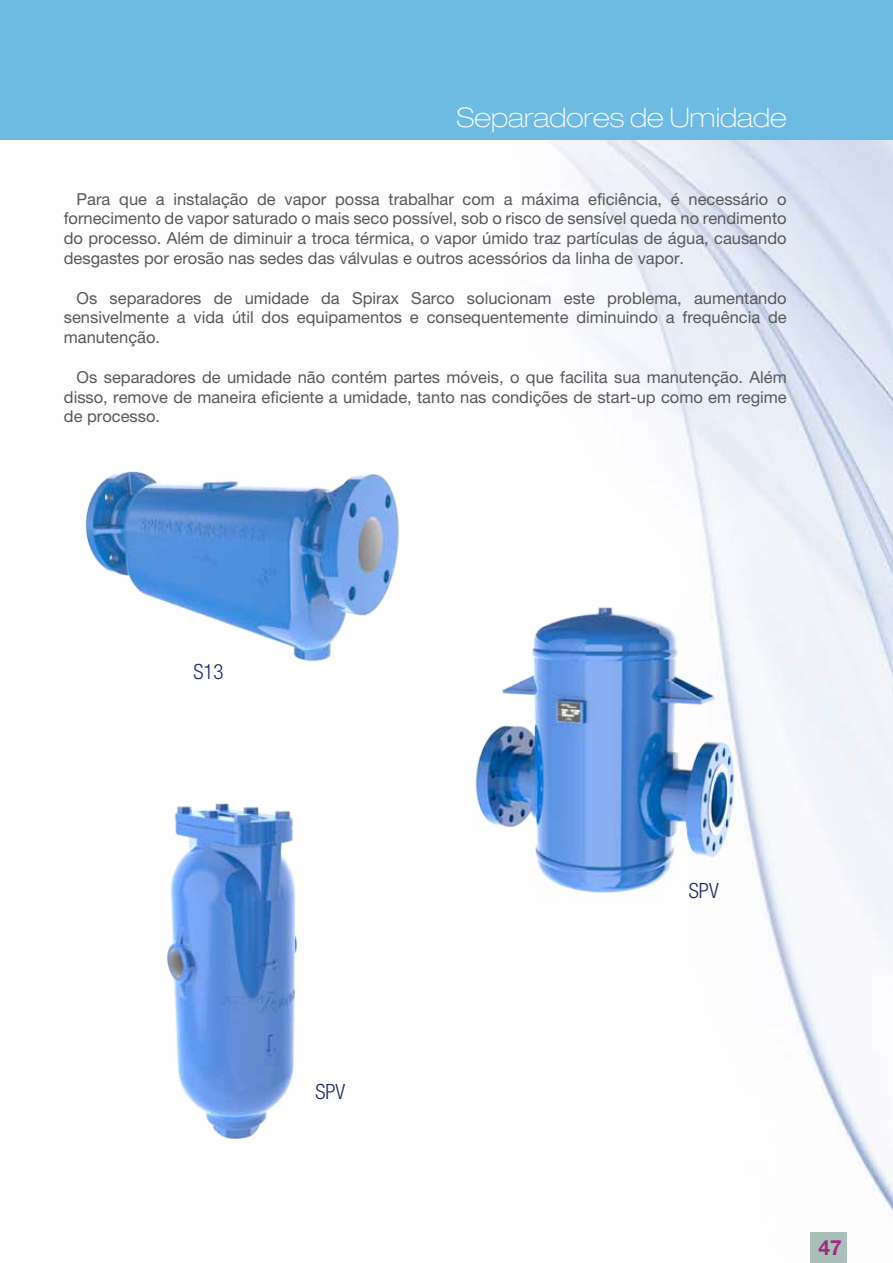
<style>
.page{position:relative;width:893px;height:1263px;background:#fff}
.page>*{position:absolute;margin:0;border:0;box-sizing:border-box;transform-origin:0 0}
.t1{font:100 expanded 27px "Helvetica Neue LT Pro";color:#fff}
.t2{font:300 condensed 21px "Helvetica Neue LT Pro";color:#1d2969}
.t3{font:700 21px "Helvetica Neue LT Pro";color:#a12a7e}
.t4{font:16.5px/19.8px "Helvetica Neue LT Pro";color:#58585a;text-align:justify}
</style>
<div class="page">
<img style="left:550px;top:140px;width:343px;height:1076px">
<div style="left:810px;top:1232px;width:37px;height:31px;background:#aabfb9"></div>
<div style="left:0;top:0;width:893px;height:140px;background:#6dbae3"></div>
<img style="left:85px;top:471px;width:314px;height:191px">
<img style="left:475px;top:590px;width:290px;height:331px">
<img style="left:167px;top:803px;width:130px;height:336px">
<h1 class="t1" style="left:457px;top:102px;width:332px">Separadores de Umidade</h1>
<p class="t4" style="left:64px;top:189px;width:724px;text-indent:13px">Para que a instalação de vapor possa trabalhar com a máxima eficiência, é necessário o fornecimento de vapor saturado o mais seco possível, sob o risco de sensível queda no rendimento do processo. Além de diminuir a troca térmica, o vapor úmido traz partículas de água, causando desgastes por erosão nas sedes das válvulas e outros acessórios da linha de vapor.</p>
<p class="t4" style="left:64px;top:288px;width:724px;text-indent:13px">Os separadores de umidade da Spirax Sarco solucionam este problema, aumentando sensivelmente a vida útil dos equipamentos e consequentemente diminuindo a frequência de manutenção.</p>
<p class="t4" style="left:64px;top:367px;width:724px;text-indent:13px">Os separadores de umidade não contém partes móveis, o que facilita sua manutenção. Além disso, remove de maneira eficiente a umidade, tanto nas condições de start-up como em regime de processo.</p>
<p class="t2" style="left:193px;top:660px;width:32px">S13</p>
<p class="t2" style="left:315px;top:1080px;width:31px">SPV</p>
<p class="t2" style="left:689px;top:879px;width:31px">SPV</p>
<p class="t3" style="left:819px;top:1234px;width:25px">47</p>
</div>
